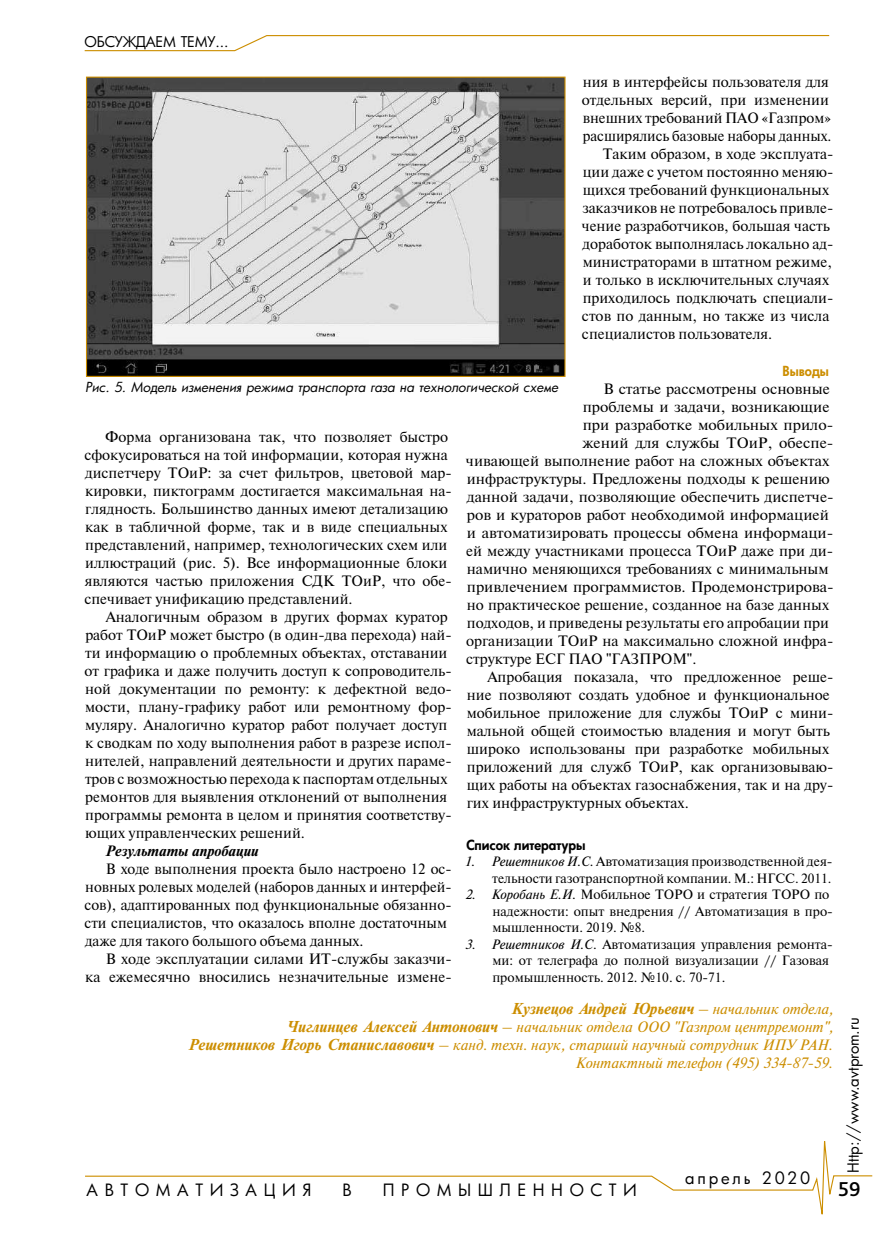
<style>
.page{position:relative;width:893px;height:1234px;background:#fff}
.page>*{position:absolute;margin:0;border:0;box-sizing:border-box;transform-origin:0 0}
.t1{font:500 21px "Bliss Pro";color:#000}
.t2{font:16.5px "Futura Cyr";letter-spacing:.4em;color:#000}
.t3{font:16.5px "Futura Cyr";letter-spacing:.17em;color:#000}
.t4{font:15px/18px "Newton";color:#000}
.t5{font:15px "Newton";color:#000;scale:1.04 1}
.t6{font:italic 15px/18px "Newton C";color:#cc8e00;text-align:right}
.t7{font:italic 15px "Newton C Bold";color:#cc8e00}
.t8{font:15px "Futura Cyr";color:#000}
.t9{font:italic 700 15px "Newton";color:#000}
.t10{font:14.4px "Futura Cyr";letter-spacing:-.01em;color:#000}
.t11{font:13.5px/16.5px "Newton";color:#000}
.t12{font:italic 13.5px "Futura Cyr";color:#000}
.t13{font:800 13.5px "Futura Cyr";color:#000}
.t14{font:800 13.5px "Futura Cyr";color:#cc8e00;scale:.96 1}
.s1{font-style:italic}
.s2{font-family:"Newton C"}
.s3{font-family:"Newton C Bold"}
</style>
<div class="page">
<svg style="left:85px;top:1141px;width:788px;height:74px"></svg>
<svg style="left:84px;top:35px;width:746px;height:17px"></svg>
<img style="left:88px;top:79px;width:476px;height:296px">
<div style="left:86px;top:77px;width:480px;height:300px;border:1px solid #cc8e00"></div>
<p class="t10" style="left:84px;top:33px;width:145px">ОБСУЖДАЕМ ТЕМУ...</p>
<p class="t4" style="left:583px;top:73px;width:248px">ния в интерфейсы пользователя для</p>
<p class="t4" style="left:582px;top:91px;width:248px">отдельных версий, при изменении</p>
<p class="t4" style="left:583px;top:109px;width:250px">внешних требований ПАО «Газпром»</p>
<p class="t4" style="left:583px;top:127px;width:250px">расширялись базовые наборы данных.</p>
<p class="t4" style="left:603px;top:145px;width:232px">Таким образом, в ходе эксплуата-</p>
<p class="t4" style="left:583px;top:163px;width:252px">ции даже с учетом постоянно меняю-</p>
<p class="t4" style="left:583px;top:181px;width:248px">щихся требований функциональных</p>
<p class="t4" style="left:582px;top:199px;width:253px">заказчиков не потребовалось привле-</p>
<p class="t4" style="left:582px;top:217px;width:249px">чение разработчиков, большая часть</p>
<p class="t4" style="left:583px;top:235px;width:252px">доработок выполнялась локально ад-</p>
<p class="t4" style="left:583px;top:253px;width:251px">министраторами в штатном режиме,</p>
<p class="t4" style="left:583px;top:271px;width:248px">и только в исключительных случаях</p>
<p class="t4" style="left:583px;top:289px;width:252px">приходилось подключать специали-</p>
<p class="t4" style="left:582px;top:307px;width:249px">стов по данным, но также из числа</p>
<p class="t4" style="left:582px;top:325px;width:192px">специалистов пользователя.</p>
<p class="t14" style="left:782px;top:362px;width:50px">Выводы</p>
<p class="t4" style="left:603px;top:379px;width:228px">В статье рассмотрены основные</p>
<p class="t5" style="left:583px;top:395px;width:239px">проблемы и задачи, возникающие</p>
<p class="t5" style="left:583px;top:413px;width:243px">при разработке мобильных прило-</p>
<p class="t5" style="left:582px;top:431px;width:243px">жений для службы ТОиР, обеспе-</p>
<p class="t4" style="left:466px;top:451px;width:365px">чивающей выполнение работ на сложных объектах</p>
<p class="t4" style="left:467px;top:469px;width:364px">инфраструктуры. Предложены подходы к решению</p>
<p class="t4" style="left:467px;top:487px;width:368px">данной задачи, позволяющие обеспечить диспетче-</p>
<p class="t5" style="left:467px;top:503px;width:350px">ров и кураторов работ необходимой информацией</p>
<p class="t5" style="left:467px;top:521px;width:354px">и автоматизировать процессы обмена информаци-</p>
<p class="t4" style="left:466px;top:541px;width:368px">ей между участниками процесса ТОиР даже при ди-</p>
<p class="t4" style="left:467px;top:559px;width:363px">намично меняющихся требованиях с минимальным</p>
<p class="t5" style="left:467px;top:575px;width:354px">привлечением программистов. Продемонстрирова-</p>
<p class="t4" style="left:467px;top:595px;width:364px">но практическое решение, созданное на базе данных</p>
<p class="t4" style="left:467px;top:613px;width:364px">подходов, и приведены результаты его апробации при</p>
<p class="t4" style="left:466px;top:631px;width:369px">организации ТОиР на максимально сложной инфра-</p>
<p class="t4" style="left:466px;top:649px;width:232px">структуре ЕСГ ПАО "ГАЗПРОМ".</p>
<p class="t4" style="left:487px;top:667px;width:347px">Апробация показала, что предложенное реше-</p>
<p class="t4" style="left:467px;top:685px;width:364px">ние позволяют создать удобное и функциональное</p>
<p class="t4" style="left:467px;top:703px;width:368px">мобильное приложение для службы ТОиР с мини-</p>
<p class="t4" style="left:467px;top:721px;width:364px">мальной общей стоимостью владения и могут быть</p>
<p class="t4" style="left:467px;top:739px;width:364px">широко использованы при разработке мобильных</p>
<p class="t4" style="left:467px;top:757px;width:368px">приложений для служб ТОиР, как организовываю-</p>
<p class="t4" style="left:467px;top:775px;width:368px">щих работы на объектах газоснабжения, так и на дру-</p>
<p class="t4" style="left:467px;top:793px;width:223px">гих инфраструктурных объектах.</p>
<p class="t13" style="left:466px;top:836px;width:120px">Список литературы</p>
<p class="t11" style="left:464px;top:852px;width:370px;text-align:right"><span class="s1">1. Решетников И.С.</span> Автоматизация производственной дея&shy;тельности газотранспортной компании. М.: НГСС. 2011.</p>
<p class="t11" style="left:492px;top:885px;width:342px;text-indent:-27px"><span class="s1">2. Коробань Е.И.</span> Мобильное ТОРО и стратегия ТОРО по надежности: опыт внедрения // Автоматизация в про&shy;мышленности. 2019. №8.</p>
<p class="t11" style="left:492px;top:935px;width:342px;text-indent:-27px"><span class="s1">3. Решетников И.С.</span> Автоматизация управления ремонта&shy;ми: от телеграфа до полной визуализации // Газовая промышленность. 2012. №10. с. 70-71.</p>
<p class="t12" style="left:85px;top:379px;width:475px">Рис. 5. Модель изменения режима транспорта газа на технологической схеме</p>
<p class="t4" style="left:84px;top:427px;width:369px;text-indent:21px">Форма организована так, что позволяет быстро сфокусироваться на той информации, которая нужна диспетчеру ТОиР: за счет фильтров, цветовой мар&shy;кировки, пиктограмм достигается максимальная на&shy;глядность. Большинство данных имеют детализацию как в табличной форме, так и в виде специальных представлений, например, технологических схем или иллюстраций (рис. 5). Все информационные блоки являются частью приложения СДК ТОиР, что обе&shy;спечивает унификацию представлений.</p>
<p class="t4" style="left:84px;top:607px;width:369px;text-indent:21px">Аналогичным образом в других формах куратор работ ТОиР может быстро (в один-два перехода) най&shy;ти информацию о проблемных объектах, отставании от графика и даже получить доступ к сопроводитель&shy;ной документации по ремонту: к дефектной ведо&shy;мости, плану-графику работ или ремонтному фор&shy;муляру. Аналогично куратор работ получает доступ к сводкам по ходу выполнения работ в разрезе испол&shy;нителей, направлений деятельности и других параме&shy;тров с возможностью перехода к паспортам отдельных ремонтов для выявления отклонений от выполнения программы ремонта в целом и принятия соответству&shy;ющих управленческих решений.</p>
<p class="t9" style="left:106px;top:841px;width:155px">Результаты апробации</p>
<p class="t4" style="left:84px;top:859px;width:369px;text-indent:21px">В ходе выполнения проекта было настроено 12 ос&shy;новных ролевых моделей (наборов данных и интерфей&shy;сов), адаптированных под функциональные обязанно&shy;сти специалистов, что оказалось вполне достаточным даже для такого большого объема данных.</p>
<p class="t4" style="left:85px;top:949px;width:368px;text-align:right">В ходе эксплуатации силами ИТ-службы заказчи-<br>ка ежемесячно вносились незначительные измене-</p>
<p class="t7" style="left:511px;top:999px;width:324px">Кузнецов Андрей Юрьевич <span class="s2">– начальник отдела,</span></p>
<p class="t6" style="left:188px;top:1017px;width:647px"><span class="s3">Чиглинцев Алексей Антонович</span> – начальник отдела ООО "Газпром центрремонт",<br><span class="s3">Решетников Игорь Станиславович</span> – канд. техн. наук, старший научный сотрудник ИПУ РАН.<br>Контактный телефон (495) 334-87-59.</p>
<p class="t8" style="left:844px;top:1172px;width:157px;rotate:-90deg">Http://www.avtprom.ru</p>
<p class="t3" style="left:685px;top:1167px;width:127px">апрель 2020</p>
<p class="t2" style="left:87px;top:1179px;width:226px">АВТОМАТИЗАЦИЯ</p>
<p class="t2" style="left:342px;top:1179px;width:11px">В</p>
<p class="t2" style="left:383px;top:1179px;width:256px">ПРОМЫШЛЕННОСТИ</p>
<h1 class="t1" style="left:838px;top:1176px;width:24px">59</h1>
</div>
